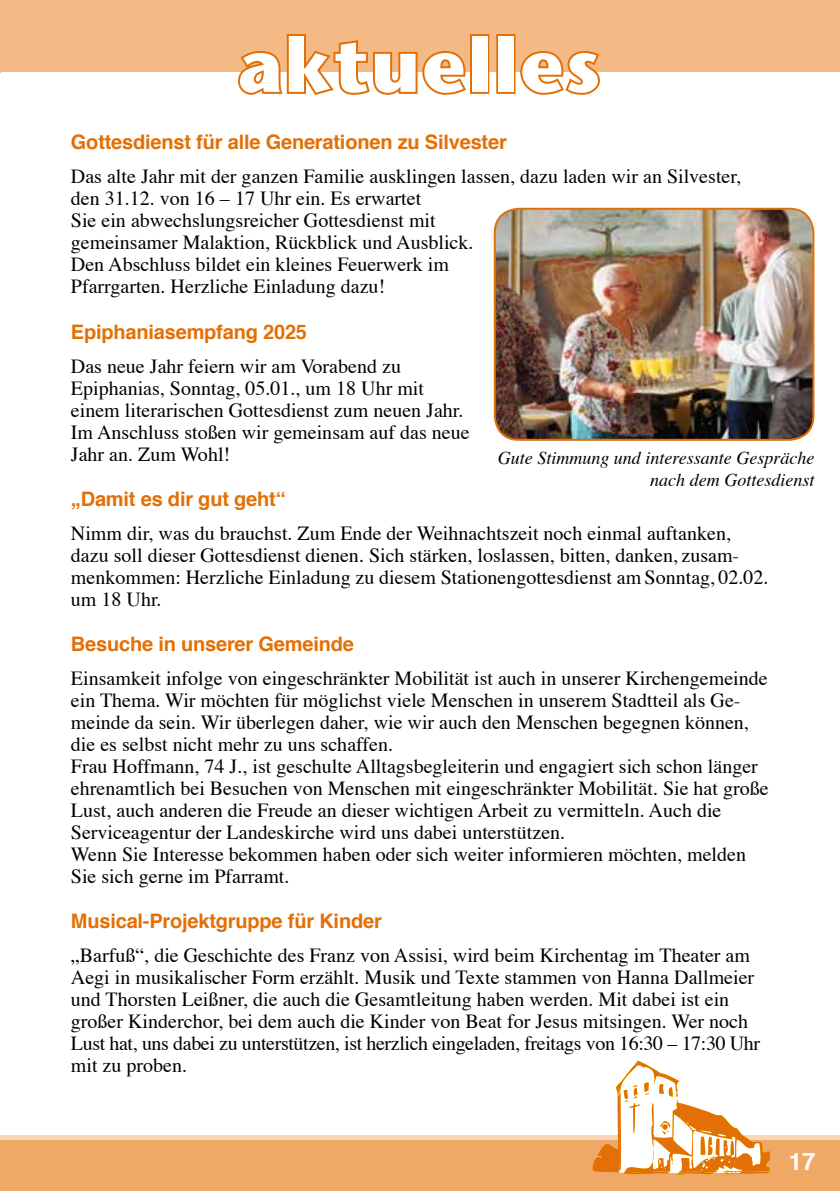
<style>
.page{position:relative;width:840px;height:1191px;background:#fff}
.page>*{position:absolute;margin:0;border:0;box-sizing:border-box;transform-origin:0 0}
.t1{font:700 76px "Stone Sans";letter-spacing:.025em;color:#fff}
.t2{font:700 72px "Stone Sans";letter-spacing:.025em;color:#fff;scale:.95 1}
.t3{font:700 24px "Helvetica";color:#fff}
.t4{font:20px/22px "Times";color:#000}
.t5{font:700 20px "Helvetica";letter-spacing:-.01em;color:#e37006}
.t6{font:italic 18px/22px "Times";color:#000;text-align:right}
</style>
<div class="page">
<div style="left:0;top:0;width:839px;height:72px;background:#f4ba85"></div>
<div style="left:0;top:1137px;width:839px;height:54px;background:#f0a867"></div>
<div style="left:0;top:1135px;width:839px;height:5px;background:#f9d7b8"></div>
<svg style="left:592px;top:1060px;width:177px;height:115px"></svg>
<img style="left:496px;top:209px;width:317px;height:231px">
<div style="left:493px;top:208px;width:321px;height:233px;border:2px solid #e37006;border-radius:24px"></div>
<svg style="left:238px;top:34px;width:228px;height:61px"></svg>
<div style="left:469px;top:34px;width:20px;height:60px;border:4px solid #e37006"></div>
<div style="left:496px;top:34px;width:19px;height:60px;border:4px solid #e37006"></div>
<svg style="left:520px;top:51px;width:81px;height:44px"></svg>
<h1 class="t1" style="left:237px;top:20px;width:364px">aktuelles</h1>
<h2 class="t2" style="left:258px;top:23px;width:341px">vorschau</h2>
<p class="t5" style="left:71px;top:126px;width:437px">Gottesdienst für alle Generationen zu Silvester</p>
<p class="t4" style="left:71px;top:164px;width:671px">Das alte Jahr mit der ganzen Familie ausklingen lassen, dazu laden wir an Silvester, den 31.12. von 16 – 17 Uhr ein. Es erwartet<br>Sie ein abwechslungsreicher Gottesdienst mit<br>gemeinsamer Malaktion, Rückblick und Ausblick.<br>Den Abschluss bildet ein kleines Feuerwerk im<br>Pfarrgarten. Herzliche Einladung dazu!</p>
<p class="t5" style="left:71px;top:315px;width:237px">Epiphaniasempfang 2025</p>
<p class="t4" style="left:71px;top:353px;width:400px">Das neue Jahr feiern wir am Vorabend zu Epiphanias, Sonntag, 05.01., um 18 Uhr mit einem literarischen Gottesdienst zum neuen Jahr.<br>Im Anschluss stoßen wir gemeinsam auf das neue Jahr an. Zum Wohl!</p>
<p class="t5" style="left:71px;top:482px;width:216px">„Damit es dir gut geht“</p>
<p class="t4" style="left:71px;top:520px;width:698px">Nimm dir, was du brauchst. Zum Ende der Weihnachtszeit noch einmal auftanken, dazu soll dieser Gottesdienst dienen. Sich stärken, loslassen, bitten, danken, zusam&shy;menkommen: Herzliche Einladung zu diesem Stationengottesdienst am Sonntag, 02.02. um 18 Uhr.</p>
<p class="t5" style="left:71px;top:628px;width:284px">Besuche in unserer Gemeinde</p>
<p class="t4" style="left:71px;top:665px;width:698px">Einsamkeit infolge von eingeschränkter Mobilität ist auch in unserer Kirchengemeinde ein Thema. Wir möchten für möglichst viele Menschen in unserem Stadtteil als Ge&shy;meinde da sein. Wir überlegen daher, wie wir auch den Menschen begegnen können, die es selbst nicht mehr zu uns schaffen.<br>Frau Hoffmann, 74 J., ist geschulte Alltagsbegleiterin und engagiert sich schon länger ehrenamtlich bei Besuchen von Menschen mit eingeschränkter Mobilität. Sie hat große Lust, auch anderen die Freude an dieser wichtigen Arbeit zu vermitteln. Auch die Serviceagentur der Landeskirche wird uns dabei unterstützen.<br>Wenn Sie Interesse bekommen haben oder sich weiter informieren möchten, melden Sie sich gerne im Pfarramt.</p>
<p class="t5" style="left:71px;top:905px;width:312px">Musical-Projektgruppe für Kinder</p>
<p class="t4" style="left:71px;top:943px;width:690px">„Barfuß“, die Geschichte des Franz von Assisi, wird beim Kirchentag im Theater am Aegi in musikalischer Form erzählt. Musik und Texte stammen von Hanna Dallmeier und Thorsten Leißner, die auch die Gesamtleitung haben werden. Mit dabei ist ein großer Kinderchor, bei dem auch die Kinder von Beat for Jesus mitsingen. Wer noch Lust hat, uns dabei zu unterstützen, ist herzlich eingeladen, freitags von 16:30 – 17:30 Uhr mit zu proben.</p>
<p class="t6" style="left:497px;top:445px;width:318px">Gute Stimmung und interessante Gespräche nach dem Gottesdienst</p>
<p class="t3" style="left:788px;top:1142px;width:28px">17</p>
</div>
